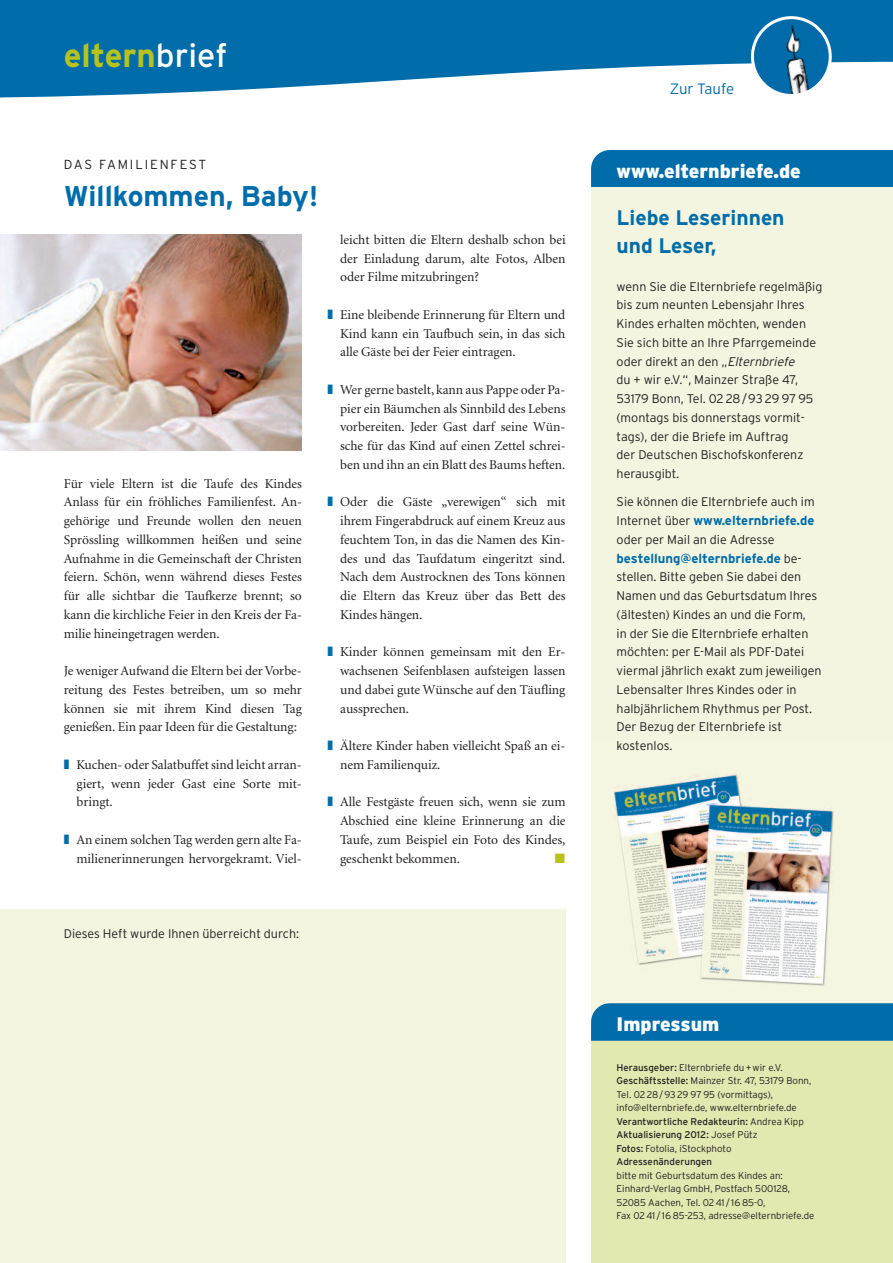
<style>
.page{position:relative;width:893px;height:1263px;background:#fff}
.page>*{position:absolute;margin:0;border:0;box-sizing:border-box;transform-origin:0 0}
.t1{font:700 33px "Interstate";color:#b8c21d}
.t2{font:700 28.5px "Interstate";color:#006daa}
.t3{font:700 21px/28.2px "Interstate";color:#006daa}
.t4{font:900 19.5px "Interstate";color:#fff}
.t5{font:300 15px "Interstate";letter-spacing:-.01em;color:#006daa}
.t6{font:13.5px/18.8px "Minion";letter-spacing:-.005em;color:#231f20;text-align:justify}
.t7{font:13.5px "Zapf Dingbats ITC";color:#b8c21d}
.t8{font:700 13.2px "Interstate";color:#006daa}
.t9{font:300 13.2px "Interstate";letter-spacing:.14em;color:#231f20}
.t10{font:300 12.6px/18.8px "Interstate";color:#231f20}
.t11{font:300 9.75px/13.5px "Interstate";color:#231f20}
.s1{font-weight:400;color:#fff}
.s2{color:#006daa}
.s3{font-style:italic}
.s4{font-weight:300;font-size:12.6px;color:#231f20}
.s5{font-weight:400}
</style>
<div class="page">
<div style="left:591px;top:150px;width:302px;height:37px;background:#006daa"></div>
<div style="left:591px;top:1031px;width:302px;height:232px;background:#e3e7b0"></div>
<div style="left:591px;top:188px;width:302px;height:843px;background:#f4f5e1"></div>
<img style="left:613px;top:774px;width:221px;height:212px">
<svg style="left:0;top:0;width:893px;height:98px;fill:#006daa"></svg>
<svg style="left:751px;top:16px;width:81px;height:81px"></svg>
<div style="left:591px;top:1003px;width:302px;height:38px;background:#006daa"></div>
<div style="left:0;top:909px;width:566px;height:354px;background:#f4f5e1"></div>
<img style="left:0;top:234px;width:302px;height:216px">
<h1 class="t1" style="left:64px;top:36px;width:165px">eltern<span class="s1">brief</span></h1>
<p class="t9" style="left:64px;top:156px;width:144px">DAS FAMILIENFEST</p>
<h2 class="t2" style="left:64px;top:180px;width:256px">Willkommen, Baby!</h2>
<p class="t6" style="left:64px;top:475px;width:240px">Für viele Eltern ist die Taufe des Kindes Anlass für ein fröhliches Familienfest. An&shy;gehörige und Freunde wollen den neuen Sprössling willkommen heißen und seine Aufnahme in die Gemeinschaft der Christen feiern. Schön, wenn während dieses Festes für alle sichtbar die Taufkerze brennt; so kann die kirchliche Feier in den Kreis der Fa&shy;milie hineingetragen werden.</p>
<p class="t6" style="left:64px;top:662px;width:240px">Je weniger Aufwand die Eltern bei der Vorbe&shy;reitung des Festes betreiben, um so mehr können sie mit ihrem Kind diesen Tag genießen. Ein paar Ideen für die Gestaltung:</p>
<p class="t6" style="left:77px;top:756px;width:227px;text-indent:-13px"><span class="s2">❚</span> Kuchen- oder Salatbuffet sind leicht arran&shy;giert, wenn jeder Gast eine Sorte mit&shy;bringt.</p>
<p class="t6" style="left:64px;top:831px;width:240px;text-align:right"><span class="s2">❚</span> An einem solchen Tag werden gern alte Fa&shy;milienerinnerungen hervorgekramt. Viel-</p>
<p class="t6" style="left:340px;top:231px;width:227px">leicht bitten die Eltern deshalb schon bei der Einladung darum, alte Fotos, Alben oder Filme mitzubringen?</p>
<p class="t6" style="left:340px;top:306px;width:227px;text-indent:-13px"><span class="s2">❚</span> Eine bleibende Erinnerung für Eltern und Kind kann ein Taufbuch sein, in das sich alle Gäste bei der Feier eintragen.</p>
<p class="t6" style="left:340px;top:381px;width:227px;text-indent:-13px"><span class="s2">❚</span> Wer gerne bastelt, kann aus Pappe oder Pa&shy;pier ein Bäumchen als Sinnbild des Lebens vorbereiten. Jeder Gast darf seine Wün&shy;sche für das Kind auf einen Zettel schrei&shy;ben und ihn an ein Blatt des Baums heften.</p>
<p class="t6" style="left:340px;top:494px;width:227px;text-indent:-13px"><span class="s2">❚</span> Oder die Gäste „verewigen“ sich mit ihrem Fingerabdruck auf einem Kreuz aus feuchtem Ton, in das die Namen des Kin&shy;des und das Taufdatum eingeritzt sind.<br>Nach dem Austrocknen des Tons können die Eltern das Kreuz über das Bett des Kindes hängen.</p>
<p class="t6" style="left:340px;top:644px;width:227px;text-indent:-13px"><span class="s2">❚</span> Kinder können gemeinsam mit den Er&shy;wachsenen Seifenblasen aufsteigen lassen und dabei gute Wünsche auf den Täufling aussprechen.</p>
<p class="t6" style="left:340px;top:737px;width:227px;text-indent:-13px"><span class="s2">❚</span> Ältere Kinder haben vielleicht Spaß an ei&shy;nem Familienquiz.</p>
<p class="t6" style="left:340px;top:794px;width:227px;text-indent:-13px"><span class="s2">❚</span> Alle Festgäste freuen sich, wenn sie zum Abschied eine kleine Erinnerung an die Taufe, zum Beispiel ein Foto des Kindes, geschenkt bekommen.</p>
<p class="t7" style="left:555px;top:850px;width:12px">■</p>
<p class="t10" style="left:64px;top:924px;width:237px">Dieses Heft wurde Ihnen überreicht durch:</p>
<p class="t5" style="left:670px;top:80px;width:66px">Zur Taufe</p>
<h3 class="t4" style="left:617px;top:160px;width:186px">www.elternbriefe.de</h3>
<h3 class="t3" style="left:617px;top:204px;width:169px">Liebe Leserinnen und Leser,</h3>
<p class="t10" style="left:617px;top:277px;width:207px">wenn Sie die Elternbriefe regelmäßig bis zum neunten Lebensjahr Ihres<br>Kindes erhalten möchten, wenden<br>Sie sich bitte an Ihre Pfarrgemeinde oder direkt an den „<span class="s3">Elternbriefe<br></span>du + wir e.V.“, Mainzer Straße 47,<br>53179 Bonn, Tel. 02 28/93 29 97 95 (montags bis donnerstags vormit&shy;tags), der die Briefe im Auftrag<br>der Deutschen Bischofskonferenz herausgibt.</p>
<p class="t10" style="left:617px;top:493px;width:200px">Sie können die Elternbriefe auch im</p>
<p class="t8" style="left:617px;top:513px;width:199px"><span class="s4">Internet über</span> www.elternbriefe.de</p>
<p class="t10" style="left:617px;top:530px;width:160px">oder per Mail an die Adresse</p>
<p class="t8" style="left:617px;top:550px;width:187px">bestellung@elternbriefe.de <span class="s4">be-</span></p>
<p class="t10" style="left:617px;top:568px;width:206px">stellen. Bitte geben Sie dabei den<br>Namen und das Geburtsdatum Ihres (ältesten) Kindes an und die Form,<br>in der Sie die Elternbriefe erhalten möchten: per E-Mail als PDF-Datei viermal jährlich exakt zum jeweiligen<br>Lebensalter Ihres Kindes oder in halbjährlichem Rhythmus per Post.<br>Der Bezug der Elternbriefe ist kostenlos.</p>
<h3 class="t4" style="left:617px;top:1013px;width:104px">Impressum</h3>
<p class="t11" style="left:617px;top:1061px;width:196px"><span class="s5">Herausgeber:</span> Elternbriefe du+wir e.V.<br><span class="s5">Geschäftsstelle:</span> Mainzer Str. 47, 53179 Bonn, Tel. 02 28/93 29 97 95 (vormittags), info@elternbriefe.de, www.elternbriefe.de <span class="s5">Verantwortliche Redakteurin:</span> Andrea Kipp <span class="s5">Aktualisierung 2012:</span> Josef Pütz<br><span class="s5">Fotos:</span> Fotolia, iStockphoto <span class="s5">Adressenänderungen</span></p>
<p class="t11" style="left:617px;top:1169px;width:199px">bitte mit Geburtsdatum des Kindes an:<br>Einhard-Verlag GmbH, Postfach 500128, 52085 Aachen, Tel. 0241/16 85-0,<br>Fax 0241/16 85-253, adresse@elternbriefe.de</p>
</div>
